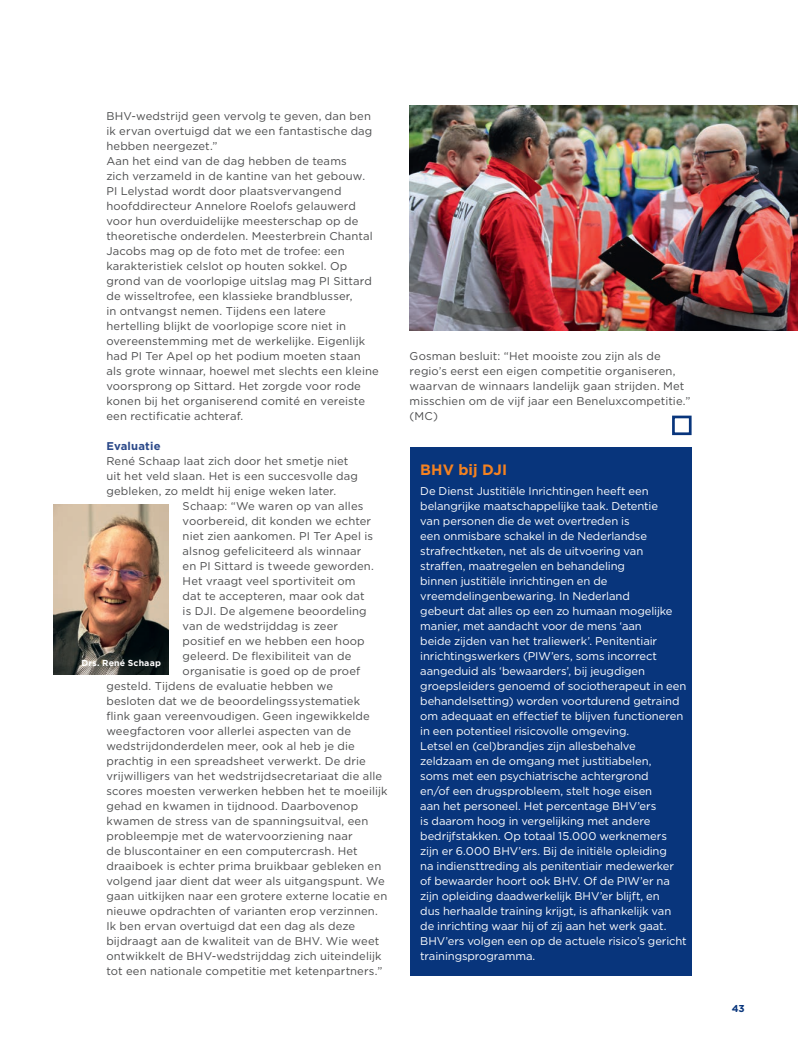
<style>
.page{position:relative;width:798px;height:1042px;background:#fff}
.page>*{position:absolute;margin:0;border:0;box-sizing:border-box;transform-origin:0 0}
.t1{font:700 15px "Gotham";color:#f58220}
.t2{font:11.25px/15px "Gotham";letter-spacing:.01em;color:#4b4c4d}
.t3{font:11.25px/15px "Gotham";letter-spacing:-.01em;color:#fff}
.t4{font:700 11.25px "Gotham";letter-spacing:.015em;color:#2b4989}
.t5{font:700 10px "Gotham";color:#08357c}
.t6{font:700 8.75px "Gotham";letter-spacing:.02em;color:#fff}
</style>
<div class="page">
<div style="left:671px;top:416px;width:20px;height:19px;background:#fff;border:3px solid #08357c"></div>
<div style="left:409px;top:447px;width:282px;height:528px;background:#08357c"></div>
<img style="left:409px;top:105px;width:388px;height:225px">
<img style="left:53px;top:504px;width:115px;height:171px">
<p class="t2" style="left:106px;top:108px;width:274px">BHV-wedstrijd geen vervolg te geven, dan ben ik ervan overtuigd dat we een fantastische dag hebben neergezet.”<br>Aan het eind van de dag hebben de teams<br>zich verzameld in de kantine van het gebouw.<br>PI Lelystad wordt door plaatsvervangend hoofddirecteur Annelore Roelofs gelauwerd voor hun overduidelijke meesterschap op de theoretische onderdelen. Meesterbrein Chantal Jacobs mag op de foto met de trofee: een karakteristiek celslot op houten sokkel. Op grond van de voorlopige uitslag mag PI Sittard de wisseltrofee, een klassieke brandblusser,<br>in ontvangst nemen. Tijdens een latere hertelling blijkt de voorlopige score niet in overeenstemming met de werkelijke. Eigenlijk had PI Ter Apel op het podium moeten staan<br>als grote winnaar, hoewel met slechts een kleine voorsprong op Sittard. Het zorgde voor rode konen bij het organiserend comité en vereiste een rectificatie achteraf.</p>
<p class="t4" style="left:106px;top:438px;width:56px">Evaluatie</p>
<p class="t2" style="left:106px;top:453px;width:243px">René Schaap laat zich door het smetje niet</p>
<p class="t2" style="left:106px;top:468px;width:253px">uit het veld slaan. Het is een succesvolle dag</p>
<p class="t2" style="left:106px;top:483px;width:231px">gebleken, zo meldt hij enige weken later.</p>
<p class="t2" style="left:182px;top:498px;width:182px">Schaap: “We waren op van alles</p>
<p class="t2" style="left:182px;top:513px;width:190px">voorbereid, dit konden we echter</p>
<p class="t2" style="left:182px;top:528px;width:192px">niet zien aankomen. PI Ter Apel is</p>
<p class="t2" style="left:182px;top:543px;width:180px">alsnog gefeliciteerd als winnaar</p>
<p class="t2" style="left:182px;top:558px;width:193px">en PI Sittard is tweede geworden.</p>
<p class="t2" style="left:182px;top:573px;width:174px">Het vraagt veel sportiviteit om</p>
<p class="t2" style="left:182px;top:588px;width:183px">dat te accepteren, maar ook dat</p>
<p class="t2" style="left:182px;top:603px;width:185px">is DJI. De algemene beoordeling</p>
<p class="t2" style="left:182px;top:618px;width:157px">van de wedstrijddag is zeer</p>
<p class="t2" style="left:182px;top:633px;width:183px">positief en we hebben een hoop</p>
<p class="t2" style="left:182px;top:648px;width:170px">geleerd. De flexibiliteit van de</p>
<p class="t2" style="left:182px;top:663px;width:179px">organisatie is goed op de proef</p>
<p class="t2" style="left:106px;top:678px;width:228px">gesteld. Tijdens de evaluatie hebben we</p>
<p class="t2" style="left:106px;top:693px;width:255px">besloten dat we de beoordelingssystematiek</p>
<p class="t2" style="left:106px;top:708px;width:265px">flink gaan vereenvoudigen. Geen ingewikkelde</p>
<p class="t2" style="left:106px;top:723px;width:246px">weegfactoren voor allerlei aspecten van de</p>
<p class="t2" style="left:106px;top:738px;width:250px">wedstrijdonderdelen meer, ook al heb je die</p>
<p class="t2" style="left:106px;top:753px;width:261px">prachtig in een spreadsheet verwerkt. De drie</p>
<p class="t2" style="left:106px;top:768px;width:277px">vrijwilligers van het wedstrijdsecretariaat die alle</p>
<p class="t2" style="left:106px;top:783px;width:282px">scores moesten verwerken hebben het te moeilijk</p>
<p class="t2" style="left:106px;top:798px;width:253px">gehad en kwamen in tijdnood. Daarbovenop</p>
<p class="t2" style="left:106px;top:813px;width:263px">kwamen de stress van de spanningsuitval, een</p>
<p class="t2" style="left:106px;top:828px;width:248px">probleempje met de watervoorziening naar</p>
<p class="t2" style="left:106px;top:843px;width:253px">de bluscontainer en een computercrash. Het</p>
<p class="t2" style="left:106px;top:858px;width:276px">draaiboek is echter prima bruikbaar gebleken en</p>
<p class="t2" style="left:106px;top:873px;width:280px">volgend jaar dient dat weer als uitgangspunt. We</p>
<p class="t2" style="left:106px;top:888px;width:282px">gaan uitkijken naar een grotere externe locatie en</p>
<p class="t2" style="left:106px;top:903px;width:273px">nieuwe opdrachten of varianten erop verzinnen.</p>
<p class="t2" style="left:106px;top:918px;width:250px">Ik ben ervan overtuigd dat een dag als deze</p>
<p class="t2" style="left:106px;top:933px;width:274px">bijdraagt aan de kwaliteit van de BHV. Wie weet</p>
<p class="t2" style="left:106px;top:948px;width:276px">ontwikkelt de BHV-wedstrijddag zich uiteindelijk</p>
<p class="t2" style="left:106px;top:963px;width:277px">tot een nationale competitie met ketenpartners.”</p>
<p class="t6" style="left:81px;top:657px;width:81px">Drs. René Schaap</p>
<p class="t2" style="left:409px;top:348px;width:282px">Gosman besluit: “Het mooiste zou zijn als de regio’s eerst een eigen competitie organiseren, waarvan de winnaars landelijk gaan strijden. Met misschien om de vijf jaar een Beneluxcompetitie.” (MC)</p>
<h1 class="t1" style="left:420px;top:460px;width:88px">BHV bij DJI</h1>
<p class="t3" style="left:420px;top:483px;width:268px">De Dienst Justitiële Inrichtingen heeft een belangrijke maatschappelijke taak. Detentie<br>van personen die de wet overtreden is<br>een onmisbare schakel in de Nederlandse strafrechtketen, net als de uitvoering van straffen, maatregelen en behandeling<br>binnen justitiële inrichtingen en de vreemdelingenbewaring. In Nederland<br>gebeurt dat alles op een zo humaan mogelijke manier, met aandacht voor de mens ‘aan<br>beide zijden van het traliewerk’. Penitentiair inrichtingswerkers (PIW’ers, soms incorrect aangeduid als ‘bewaarders’, bij jeugdigen groepsleiders genoemd of sociotherapeut in een behandelsetting) worden voortdurend getraind om adequaat en effectief te blijven functioneren in een potentieel risicovolle omgeving.<br>Letsel en (cel)brandjes zijn allesbehalve zeldzaam en de omgang met justitiabelen,<br>soms met een psychiatrische achtergrond<br>en/of een drugsprobleem, stelt hoge eisen<br>aan het personeel. Het percentage BHV’ers<br>is daarom hoog in vergelijking met andere bedrijfstakken. Op totaal 15.000 werknemers zijn er 6.000 BHV’ers. Bij de initiële opleiding<br>na indiensttreding als penitentiair medewerker of bewaarder hoort ook BHV. Of de PIW’er na zijn opleiding daadwerkelijk BHV’er blijft, en<br>dus herhaalde training krijgt, is afhankelijk van de inrichting waar hij of zij aan het werk gaat.<br>BHV’ers volgen een op de actuele risico’s gericht trainingsprogramma.</p>
<p class="t5" style="left:731px;top:1001px;width:15px">43</p>
</div>
